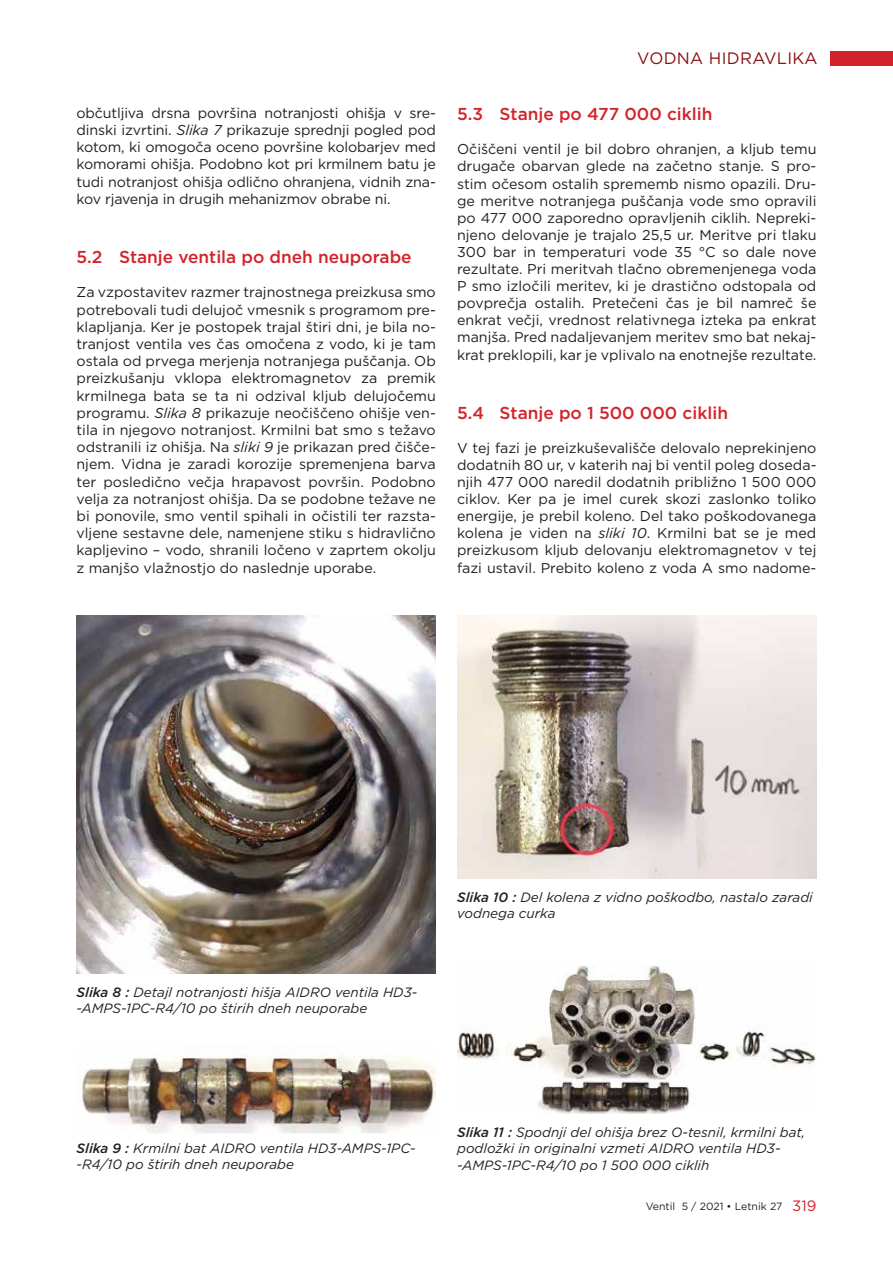
<style>
.page{position:relative;width:893px;height:1263px;background:#fff}
.page>*{position:absolute;margin:0;border:0;box-sizing:border-box;transform-origin:0 0}
.t1{font:500 17.25px "Gotham";color:#d2232a}
.t2{font:16.5px "Gotham";letter-spacing:.02em;color:#8b0e11}
.t3{font:15px "Gotham";color:#d2232a}
.t4{font:14.25px/17.2px "Gotham";color:#231f20;text-align:justify}
.t5{font:italic 13.5px/16.2px "Gotham";color:#231f20}
.t6{font:10.5px "Gotham";color:#231f20}
.s1{font-style:italic}
.s2{font-weight:500}
</style>
<div class="page">
<div style="left:831px;top:51px;width:62px;height:14px;background:#d2232a"></div>
<img style="left:77px;top:615px;width:359px;height:358px">
<img style="left:457px;top:615px;width:359px;height:263px">
<img style="left:78px;top:1045px;width:358px;height:89px">
<img style="left:457px;top:965px;width:359px;height:148px">
<p class="t4" style="left:77px;top:104px;width:361px">občutljiva drsna površina notranjosti ohišja v sre&shy;dinski izvrtini. <span class="s1">Slika 7</span> prikazuje sprednji pogled pod kotom, ki omogoča oceno površine kolobarjev med komorami ohišja. Podobno kot pri krmilnem batu je tudi notranjost ohišja odlično ohranjena, vidnih zna&shy;kov rjavenja in drugih mehanizmov obrabe ni.</p>
<p class="t1" style="left:77px;top:246px;width:337px">5.2 Stanje ventila po dneh neuporabe</p>
<p class="t4" style="left:77px;top:283px;width:361px">Za vzpostavitev razmer trajnostnega preizkusa smo potrebovali tudi delujoč vmesnik s programom pre&shy;klapljanja. Ker je postopek trajal štiri dni, je bila no&shy;tranjost ventila ves čas omočena z vodo, ki je tam ostala od prvega merjenja notranjega puščanja. Ob preizkušanju vklopa elektromagnetov za premik krmilnega bata se ta ni odzival kljub delujočemu programu. <span class="s1">Slika 8</span> prikazuje neočiščeno ohišje ven&shy;tila in njegovo notranjost. Krmilni bat smo s težavo odstranili iz ohišja. Na <span class="s1">sliki 9</span> je prikazan pred čišče&shy;njem. Vidna je zaradi korozije spremenjena barva ter posledično večja hrapavost površin. Podobno velja za notranjost ohišja. Da se podobne težave ne bi ponovile, smo ventil spihali in očistili ter razsta&shy;vljene sestavne dele, namenjene stiku s hidravlično kapljevino – vodo, shranili ločeno v zaprtem okolju z manjšo vlažnostjo do naslednje uporabe.</p>
<p class="t2" style="left:637px;top:48px;width:182px">VODNA HIDRAVLIKA</p>
<p class="t1" style="left:457px;top:103px;width:257px">5.3 Stanje po 477 000 ciklih</p>
<p class="t4" style="left:457px;top:140px;width:361px">Očiščeni ventil je bil dobro ohranjen, a kljub temu drugače obarvan glede na začetno stanje. S pro&shy;stim očesom ostalih sprememb nismo opazili. Dru&shy;ge meritve notranjega puščanja vode smo opravili po 477 000 zaporedno opravljenih ciklih. Nepreki&shy;njeno delovanje je trajalo 25,5 ur. Meritve pri tlaku 300 bar in temperaturi vode 35 °C so dale nove rezultate. Pri meritvah tlačno obremenjenega voda P smo izločili meritev, ki je drastično odstopala od povprečja ostalih. Pretečeni čas je bil namreč še enkrat večji, vrednost relativnega izteka pa enkrat manjša. Pred nadaljevanjem meritev smo bat nekaj&shy;krat preklopili, kar je vplivalo na enotnejše rezultate.</p>
<p class="t1" style="left:457px;top:401px;width:272px">5.4 Stanje po 1 500 000 ciklih</p>
<p class="t4" style="left:457px;top:439px;width:361px">V tej fazi je preizkuševališče delovalo neprekinjeno dodatnih 80 ur, v katerih naj bi ventil poleg doseda&shy;njih 477 000 naredil dodatnih približno 1 500 000 ciklov. Ker pa je imel curek skozi zaslonko toliko energije, je prebil koleno. Del tako poškodovanega kolena je viden na <span class="s1">sliki 10</span>. Krmilni bat se je med preizkusom kljub delovanju elektromagnetov v tej fazi ustavil. Prebito koleno z voda A smo nadome-</p>
<p class="t5" style="left:77px;top:984px;width:342px"><span class="s2">Slika 8 :</span> Detajl notranjosti hišja AIDRO ventila HD3- -AMPS-1PC-R4/10 po štirih dneh neuporabe</p>
<p class="t5" style="left:457px;top:889px;width:357px"><span class="s2">Slika 10 :</span> Del kolena z vidno poškodbo, nastalo zaradi vodnega curka</p>
<p class="t5" style="left:77px;top:1140px;width:341px"><span class="s2">Slika 9 :</span> Krmilni bat AIDRO ventila HD3-AMPS-1PC--R4/10 po štirih dneh neuporabe</p>
<p class="t5" style="left:457px;top:1124px;width:350px"><span class="s2">Slika 11 :</span> Spodnji del ohišja brez O-tesnil, krmilni bat, podložki in originalni vzmeti AIDRO ventila HD3- -AMPS-1PC-R4/10 po 1 500 000 ciklih</p>
<p class="t6" style="left:646px;top:1199px;width:138px">Ventil 5 / 2021 • Letnik 27</p>
<p class="t3" style="left:792px;top:1196px;width:26px">319</p>
</div>
